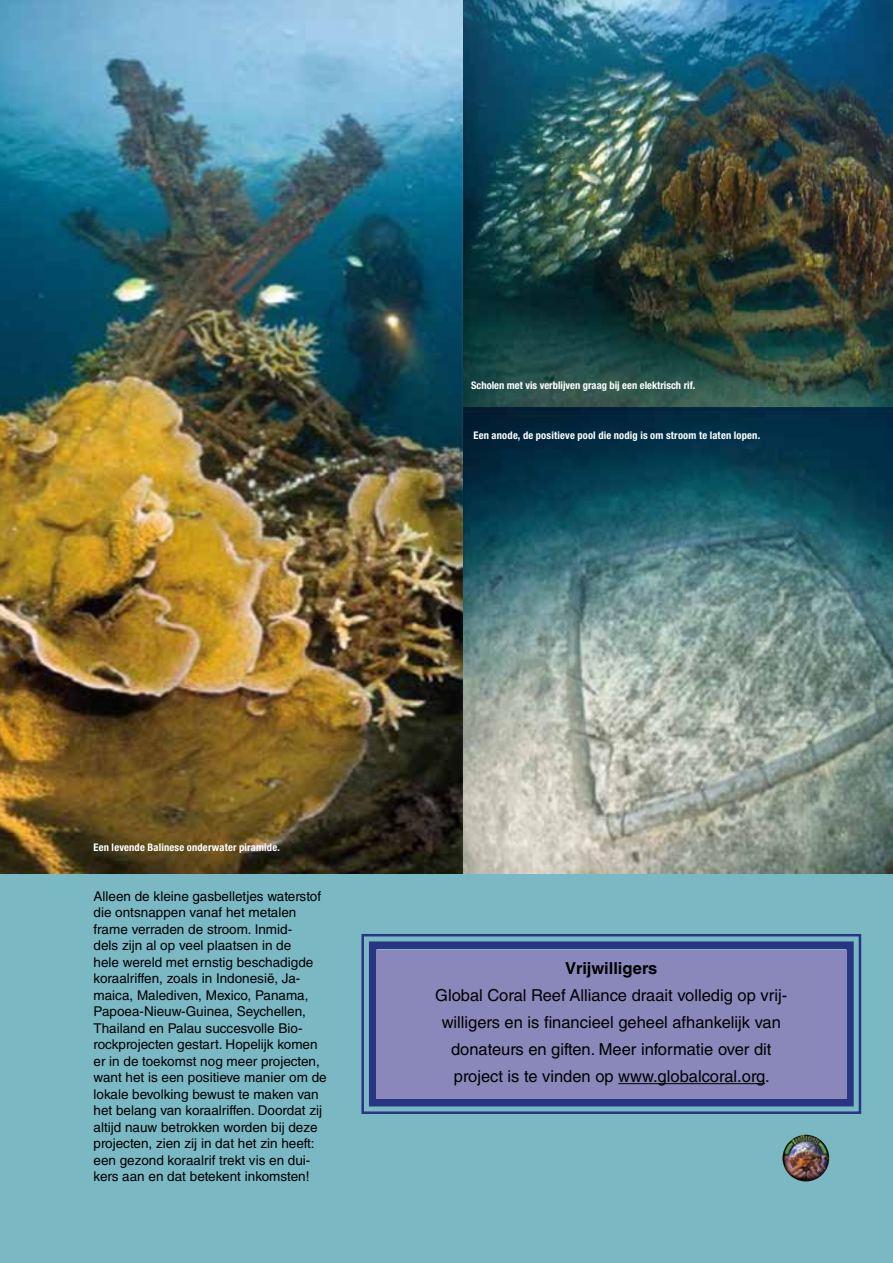
<style>
.page{position:relative;width:893px;height:1263px;background:#fff}
.page>*{position:absolute;margin:0;border:0;box-sizing:border-box;transform-origin:0 0}
.t1{font:16.5px/27px "Helvetica LT Std";color:#000;text-align:center}
.t2{font:700 16.5px "Helvetica LT Std";color:#000}
.t3{font:13.5px/16.5px "Helvetica LT Std";color:#000}
.t4{font:700 condensed 10.5px "Helvetica Neue LT Std";letter-spacing:.015em;color:#fff}
</style>
<div class="page">
<div style="left:0;top:871px;width:893px;height:392px;background:#7ab8c3"></div>
<img style="left:0;top:0;width:893px;height:874px">
<svg style="left:361px;top:934px;width:501px;height:180px"></svg>
<div style="left:369px;top:941px;width:485px;height:165px;border:8px solid #283583"></div>
<div style="left:377px;top:950px;width:470px;height:148px;background:#8a87ba"></div>
<hr style="left:618px;top:1083px;width:147px;height:1px;background:#000">
<img style="left:892px;top:0;width:1px;height:693px">
<img style="left:782px;top:1135px;width:47px;height:46px;border-radius:23px">
<p class="t4" style="left:471px;top:379px;width:226px">Scholen met vis verblijven graag bij een elektrisch rif.</p>
<p class="t4" style="left:473px;top:429px;width:288px">Een anode, de positieve pool die nodig is om stroom te laten lopen.</p>
<p class="t4" style="left:94px;top:841px;width:188px">Een levende Balinese onderwater piramide.</p>
<p class="t3" style="left:94px;top:888px;width:235px">Alleen de kleine gasbelletjes waterstof die ontsnappen vanaf het metalen frame verraden de stroom. Inmid-<br>dels zijn al op veel plaatsen in de<br>hele wereld met ernstig beschadigde koraalriffen, zoals in Indonesië, Ja&shy;maica, Malediven, Mexico, Panama, Papoea-Nieuw-Guinea, Seychellen, Thailand en Palau succesvolle Bio&shy;rockprojecten gestart. Hopelijk komen er in de toekomst nog meer projecten, want het is een positieve manier om de lokale bevolking bewust te maken van het belang van koraalriffen. Doordat zij altijd nauw betrokken worden bij deze projecten, zien zij in dat het zin heeft: een gezond koraalrif trekt vis en dui&shy;kers aan en dat betekent inkomsten!</p>
<p class="t2" style="left:565px;top:958px;width:94px">Vrijwilligers</p>
<p class="t1" style="left:435px;top:982px;width:354px">Global Coral Reef Alliance draait volledig op vrij&shy;willigers en is financieel geheel afhankelijk van donateurs en giften. Meer informatie over dit project is te vinden op www.globalcoral.org.</p>
</div>
